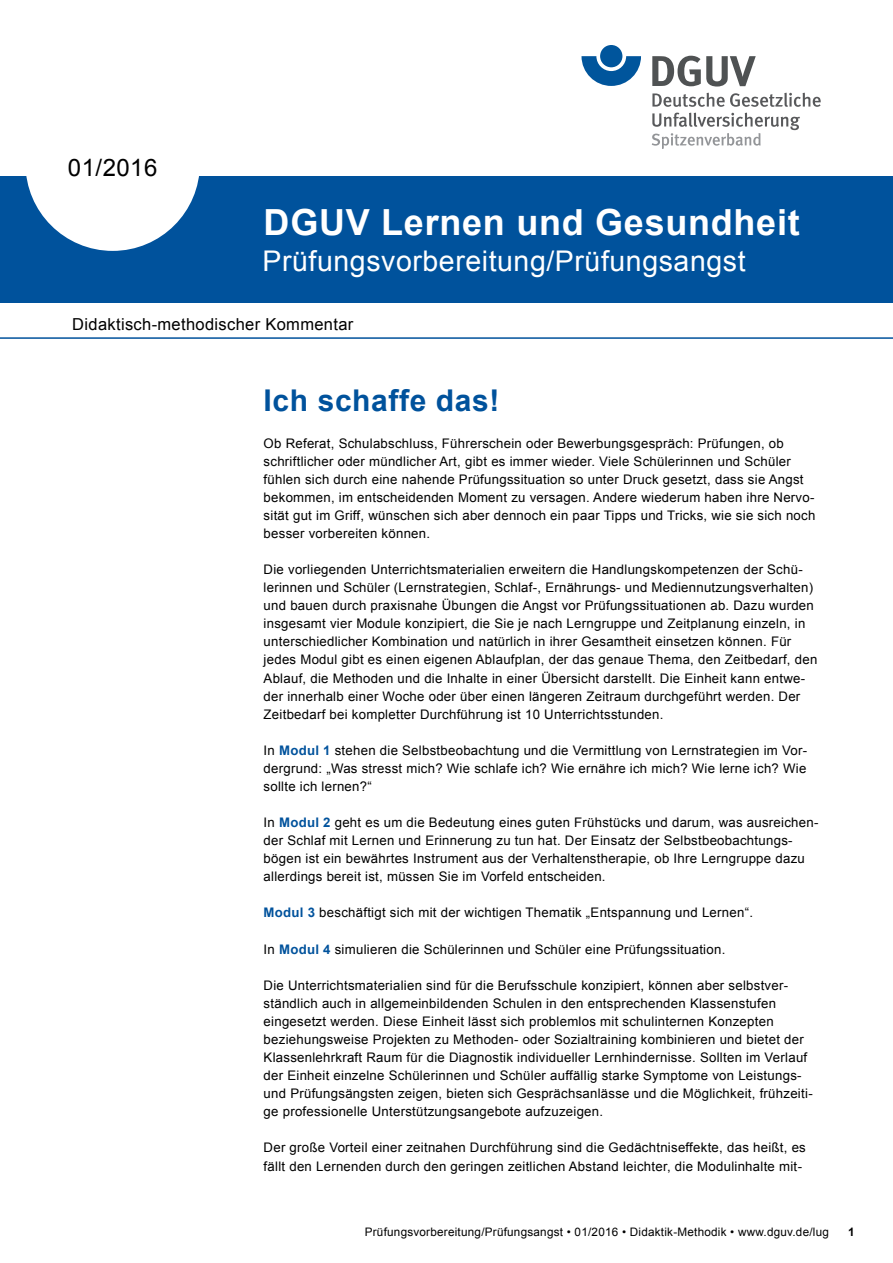
<style>
.page{position:relative;width:893px;height:1263px;background:#fff}
.page>*{position:absolute;margin:0;border:0;box-sizing:border-box;transform-origin:0 0}
.t1{font:700 36px "Arial";letter-spacing:.02em;color:#fff}
.t2{font:700 30px "Arial";letter-spacing:.02em;color:#00529c}
.t3{font:28.5px "Arial";letter-spacing:.02em;color:#fff}
.t4{font:24px "Arial";letter-spacing:.02em;color:#000}
.t5{font:16.5px "Arial";letter-spacing:.02em;color:#000}
.t6{font:13.2px/18px "Arial";letter-spacing:.02em;color:#000}
.t7{font:11.7px "Arial";letter-spacing:.02em;color:#000}
.t8{font:700 11.7px "Arial";color:#000}
.s1{font-weight:700;color:#00529c}
</style>
<div class="page">
<svg style="left:581px;top:56px;width:60px;height:30px"></svg>
<div style="left:600px;top:45px;width:22px;height:22px;background:#00559c;border-radius:50%"></div>
<svg style="left:652px;top:56px;width:104px;height:31px"></svg>
<svg style="left:652px;top:93px;width:169px;height:14px"></svg>
<svg style="left:652px;top:113px;width:148px;height:36px"></svg>
<div style="left:0;top:176px;width:893px;height:127px;background:#00529c"></div>
<hr style="left:0;top:337px;width:893px;height:2px;background:#00529c">
<div style="left:26px;top:77px;width:174px;height:174px;background:#fff;border-radius:50%"></div>
<h3 class="t4" style="left:68px;top:152px;width:91px">01/2016</h3>
<h1 class="t1" style="left:264px;top:198px;width:538px">DGUV Lernen und Gesundheit</h1>
<h3 class="t3" style="left:263px;top:242px;width:484px">Prüfungsvorbereitung/Prüfungsangst</h3>
<p class="t5" style="left:72px;top:313px;width:283px">Didaktisch-methodischer Kommentar</p>
<h2 class="t2" style="left:264px;top:381px;width:237px">Ich schaffe das!</h2>
<p class="t6" style="left:264px;top:434px;width:553px">Ob Referat, Schulabschluss, Führerschein oder Bewerbungsgespräch: Prüfungen, ob schriftlicher oder mündlicher Art, gibt es immer wieder. Viele Schülerinnen und Schüler fühlen sich durch eine nahende Prüfungssituation so unter Druck gesetzt, dass sie Angst bekommen, im entscheidenden Moment zu versagen. Andere wiederum haben ihre Nervo&shy;sität gut im Griff, wünschen sich aber dennoch ein paar Tipps und Tricks, wie sie sich noch besser vorbereiten können.</p>
<p class="t6" style="left:264px;top:561px;width:555px">Die vorliegenden Unterrichtsmaterialien erweitern die Handlungskompetenzen der Schü&shy;lerinnen und Schüler (Lernstrategien, Schlaf-, Ernährungs- und Mediennutzungsverhalten) und bauen durch praxisnahe Übungen die Angst vor Prüfungssituationen ab. Dazu wurden insgesamt vier Module konzipiert, die Sie je nach Lerngruppe und Zeitplanung einzeln, in unterschiedlicher Kombination und natürlich in ihrer Gesamtheit einsetzen können. Für jedes Modul gibt es einen eigenen Ablaufplan, der das genaue Thema, den Zeitbedarf, den Ablauf, die Methoden und die Inhalte in einer Übersicht darstellt. Die Einheit kann entwe&shy;der innerhalb einer Woche oder über einen längeren Zeitraum durchgeführt werden. Der Zeitbedarf bei kompletter Durchführung ist 10 Unterrichtsstunden.</p>
<p class="t6" style="left:264px;top:741px;width:545px;text-align:justify">In <span class="s1">Modul 1</span> stehen die Selbstbeobachtung und die Vermittlung von Lernstrategien im Vor&shy;dergrund: „Was stresst mich? Wie schlafe ich? Wie ernähre ich mich? Wie lerne ich? Wie sollte ich lernen?“</p>
<p class="t6" style="left:264px;top:814px;width:556px">In <span class="s1">Modul 2</span> geht es um die Bedeutung eines guten Frühstücks und darum, was ausreichen&shy;der Schlaf mit Lernen und Erinnerung zu tun hat. Der Einsatz der Selbstbeobachtungs&shy;bögen ist ein bewährtes Instrument aus der Verhaltenstherapie, ob Ihre Lerngruppe dazu allerdings bereit ist, müssen Sie im Vorfeld entscheiden.</p>
<p class="t6" style="left:264px;top:904px;width:491px"><span class="s1">Modul 3</span> beschäftigt sich mit der wichtigen Thematik „Entspannung und Lernen“.</p>
<p class="t6" style="left:264px;top:940px;width:463px">In <span class="s1">Modul 4</span> simulieren die Schülerinnen und Schüler eine Prüfungssituation.</p>
<p class="t6" style="left:264px;top:976px;width:551px">Die Unterrichtsmaterialien sind für die Berufsschule konzipiert, können aber selbstver&shy;ständlich auch in allgemeinbildenden Schulen in den entsprechenden Klassenstufen eingesetzt werden. Diese Einheit lässt sich problemlos mit schulinternen Konzepten beziehungsweise Projekten zu Methoden- oder Sozialtraining kombinieren und bietet der Klassenlehrkraft Raum für die Diagnostik individueller Lernhindernisse. Sollten im Verlauf der Einheit einzelne Schülerinnen und Schüler auffällig starke Symptome von Leistungs&shy;und Prüfungsängsten zeigen, bieten sich Gesprächsanlässe und die Möglichkeit, frühzeiti&shy;ge professionelle Unterstützungsangebote aufzuzeigen.</p>
<p class="t6" style="left:264px;top:1139px;width:544px">Der große Vorteil einer zeitnahen Durchführung sind die Gedächtniseffekte, das heißt, es fällt den Lernenden durch den geringen zeitlichen Abstand leichter, die Modulinhalte mit-</p>
<p class="t7" style="left:365px;top:1224px;width:466px">Prüfungsvorbereitung/Prüfungsangst • 01/2016 • Didaktik-Methodik • www.dguv.de/lug</p>
<p class="t8" style="left:848px;top:1224px;width:8px">1</p>
</div>
